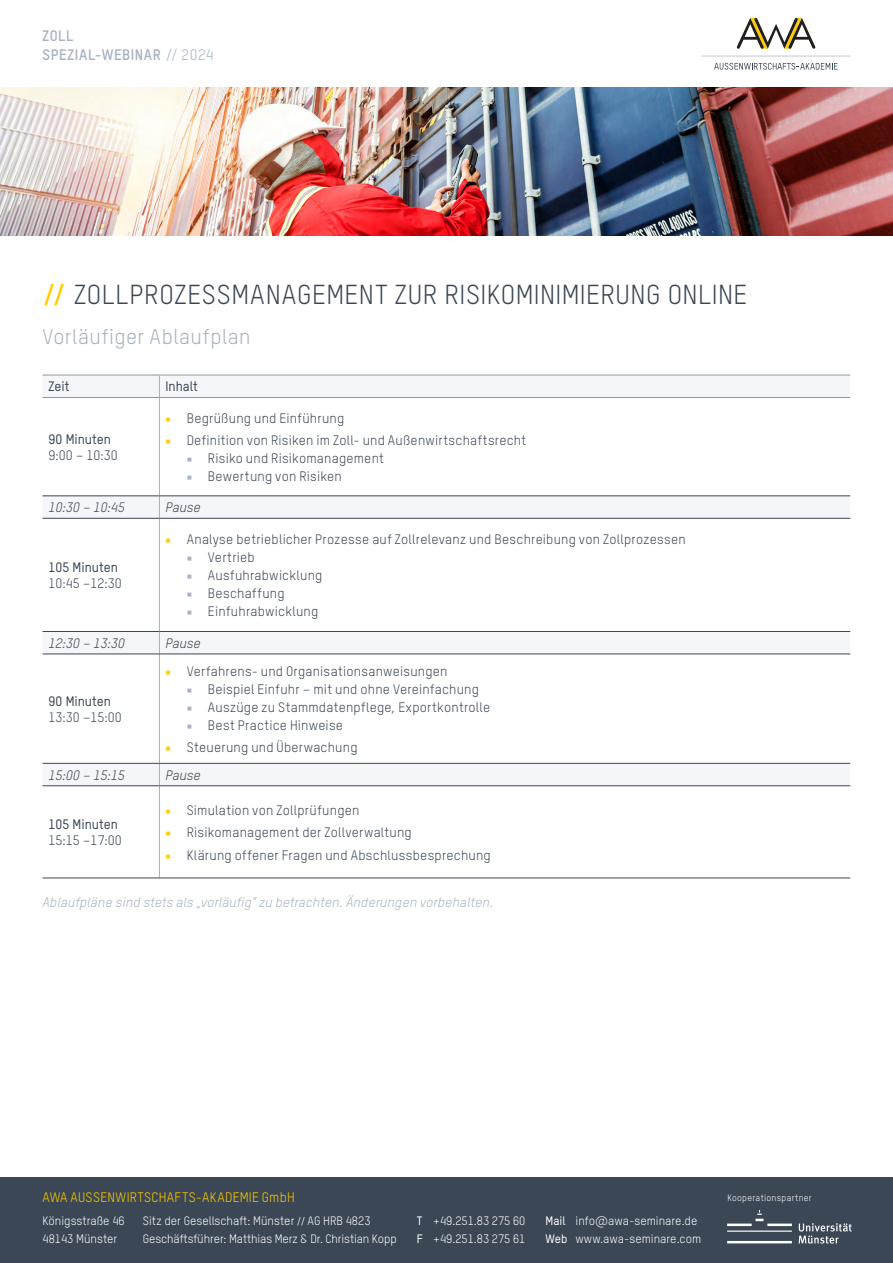
<style>
.page{position:relative;width:893px;height:1263px;background:#fff}
.page>*{position:absolute;margin:0;border:0;box-sizing:border-box;transform-origin:0 0}
.t1{font:27px "TSTARPRO";letter-spacing:.02em;color:#3b4755}
.t2{font:21px "TSTARPRO";letter-spacing:.02em;color:#a7b3c2}
.t3{font:700 15px/19.5px "TSTARPRO";letter-spacing:.045em;color:#a7b3c2}
.t4{font:13.5px "TSTARPRO";letter-spacing:.015em;color:#3b4755}
.t5{font:italic 13.5px "TSTARPRO";letter-spacing:.01em;color:#a7b3c2}
.t6{font:500 13.5px "TSTARPRO";color:#3b4755}
.t7{font:italic 13.5px "TSTARPRO";color:#3b4755}
.t8{font:13.5px "TSTARPRO";letter-spacing:.02em;color:#fc0}
.t9{font:12px/18px "TSTARPRO";color:#fff}
.t10{font:9px "TSTARPRO";letter-spacing:.03em;color:#fff}
.s1{font-weight:400}
.s2{font-weight:700;color:#fc0}
.s3{font-family:"Minion Pro";color:#fc0}
.s4{font-family:"Minion Pro";color:#a7b3c2}
.s5{font-family:"Minion Pro"}
.s6{font-weight:500}
</style>
<div class="page">
<hr style="left:702px;top:55px;width:148px;height:2px;background:#d2d9e2">
<svg style="left:736px;top:18px;width:80px;height:31px"></svg>
<svg style="left:714px;top:63px;width:123px;height:7px"></svg>
<img style="left:0;top:87px;width:893px;height:149px">
<svg style="left:43px;top:376px;width:807px;height:409px"></svg>
<hr style="left:159px;top:398px;width:1px;height:98px;background:#a7b3c2">
<svg style="left:159px;top:497px;width:1px;height:21px"></svg>
<hr style="left:159px;top:518px;width:1px;height:113px;background:#a7b3c2">
<svg style="left:159px;top:632px;width:1px;height:22px"></svg>
<hr style="left:159px;top:654px;width:1px;height:109px;background:#a7b3c2">
<svg style="left:159px;top:764px;width:1px;height:21px"></svg>
<hr style="left:159px;top:786px;width:1px;height:92px;background:#a7b3c2">
<hr style="left:43px;top:375px;width:116px;height:1px;background:#93949d">
<hr style="left:159px;top:375px;width:691px;height:1px;background:#93949d">
<hr style="left:43px;top:397px;width:116px;height:1px;background:#93949d">
<hr style="left:159px;top:397px;width:691px;height:1px;background:#93949d">
<hr style="left:43px;top:496px;width:116px;height:1px;background:#3b4755">
<hr style="left:159px;top:496px;width:691px;height:1px;background:#3b4755">
<hr style="left:43px;top:518px;width:116px;height:1px;background:#3b4755">
<hr style="left:159px;top:518px;width:691px;height:1px;background:#3b4755">
<hr style="left:43px;top:631px;width:116px;height:1px;background:#3b4755">
<hr style="left:159px;top:631px;width:691px;height:1px;background:#3b4755">
<hr style="left:43px;top:654px;width:116px;height:1px;background:#3b4755">
<hr style="left:159px;top:654px;width:691px;height:1px;background:#3b4755">
<hr style="left:43px;top:763px;width:116px;height:1px;background:#3b4755">
<hr style="left:159px;top:763px;width:691px;height:1px;background:#3b4755">
<hr style="left:43px;top:785px;width:116px;height:1px;background:#3b4755">
<hr style="left:159px;top:785px;width:691px;height:1px;background:#3b4755">
<hr style="left:43px;top:878px;width:116px;height:1px;background:#3b4755">
<hr style="left:159px;top:878px;width:691px;height:1px;background:#3b4755">
<svg style="left:159px;top:375px;width:1px;height:22px"></svg>
<div style="left:0;top:1178px;width:893px;height:85px;background:#3b4755"></div>
<svg style="left:727px;top:1210px;width:125px;height:33px"></svg>
<p class="t3" style="left:43px;top:25px;width:173px">ZOLL<br>SPEZIAL-WEBINAR <span class="s1">// 2024</span></p>
<h1 class="t1" style="left:43px;top:276px;width:706px"><span class="s2">//</span> ZOLLPROZESSMANAGEMENT ZUR RISIKOMINIMIERUNG ONLINE</h1>
<h2 class="t2" style="left:43px;top:322px;width:210px">Vorläufiger Ablaufplan</h2>
<p class="t6" style="left:49px;top:378px;width:23px">Zeit</p>
<p class="t6" style="left:165px;top:378px;width:34px">Inhalt</p>
<p class="t6" style="left:49px;top:430px;width:64px">90 Minuten</p>
<p class="t4" style="left:49px;top:446px;width:71px">9:00 – 10:30</p>
<p class="t4" style="left:165px;top:409px;width:180px"><span class="s3">■</span> Begrüßung und Einführung</p>
<p class="t4" style="left:165px;top:431px;width:362px"><span class="s3">■</span> Definition von Risiken im Zoll- und Außenwirtschaftsrecht</p>
<p class="t4" style="left:187px;top:449px;width:199px"><span class="s4">■</span> Risiko und Risikomanagement</p>
<p class="t4" style="left:187px;top:467px;width:157px"><span class="s4">■</span> Bewertung von Risiken</p>
<p class="t7" style="left:49px;top:498px;width:78px">10:30 – 10:45</p>
<p class="t7" style="left:165px;top:498px;width:37px">Pause</p>
<p class="t6" style="left:49px;top:558px;width:71px">105 Minuten</p>
<p class="t4" style="left:49px;top:574px;width:75px">10:45 –12:30</p>
<p class="t4" style="left:165px;top:530px;width:522px"><span class="s3">■</span> Analyse betrieblicher Prozesse auf Zollrelevanz und Beschreibung von Zollprozessen</p>
<p class="t4" style="left:187px;top:548px;width:70px"><span class="s4">■</span> Vertrieb</p>
<p class="t4" style="left:187px;top:566px;width:137px"><span class="s4">■</span> Ausfuhrabwicklung</p>
<p class="t4" style="left:187px;top:584px;width:99px"><span class="s4">■</span> Beschaffung</p>
<p class="t4" style="left:187px;top:602px;width:133px"><span class="s4">■</span> Einfuhrabwicklung</p>
<p class="t7" style="left:49px;top:634px;width:78px">12:30 – 13:30</p>
<p class="t7" style="left:165px;top:634px;width:37px">Pause</p>
<p class="t6" style="left:49px;top:692px;width:64px">90 Minuten</p>
<p class="t4" style="left:49px;top:708px;width:75px">13:30 –15:00</p>
<p class="t4" style="left:165px;top:662px;width:284px"><span class="s3">■</span> Verfahrens- und Organisationsanweisungen</p>
<p class="t4" style="left:187px;top:680px;width:294px"><span class="s4">■</span> Beispiel Einfuhr – mit und ohne Vereinfachung</p>
<p class="t4" style="left:187px;top:698px;width:305px"><span class="s4">■</span> Auszüge zu Stammdatenpflege, Exportkontrolle</p>
<p class="t4" style="left:187px;top:716px;width:158px"><span class="s4">■</span> Best Practice Hinweise</p>
<p class="t4" style="left:165px;top:738px;width:194px"><span class="s3">■</span> Steuerung und Überwachung</p>
<p class="t7" style="left:49px;top:766px;width:78px">15:00 – 15:15</p>
<p class="t7" style="left:165px;top:766px;width:37px">Pause</p>
<p class="t6" style="left:49px;top:815px;width:71px">105 Minuten</p>
<p class="t4" style="left:49px;top:831px;width:75px">15:15 –17:00</p>
<p class="t4" style="left:165px;top:801px;width:195px"><span class="s3">■</span> Simulation von Zollprüfungen</p>
<p class="t4" style="left:165px;top:823px;width:248px"><span class="s3">■</span> Risikomanagement der Zollverwaltung</p>
<p class="t4" style="left:165px;top:846px;width:327px"><span class="s3">■</span> Klärung offener Fragen und Abschlussbesprechung</p>
<p class="t5" style="left:43px;top:893px;width:452px">Ablaufpläne sind stets als „vorläufig“ zu betrachten. Änderungen vorbehalten.</p>
<p class="t8" style="left:43px;top:1188px;width:254px">AWA AUSSENWIRTSCHAFTS-AKADEMIE GmbH</p>
<p class="t9" style="left:43px;top:1211px;width:84px">Königsstraße 46<br>48143 Münster</p>
<p class="t9" style="left:143px;top:1211px;width:255px">Sitz der Gesellschaft: Münster <span class="s5">//</span> AG HRB 4823<br>Geschäftsführer: Matthias Merz &amp; Dr. Christian Kopp</p>
<p class="t9" style="left:417px;top:1211px;width:110px"><span class="s6">T</span> +49.251.83 275 60<br><span class="s6">F</span> +49.251.83 275 61</p>
<p class="t9" style="left:546px;top:1211px;width:157px"><span class="s6">Mail</span> info@awa-seminare.de<br><span class="s6">Web</span> www.awa-seminare.com</p>
<p class="t10" style="left:727px;top:1192px;width:86px">Kooperationspartner</p>
</div>
